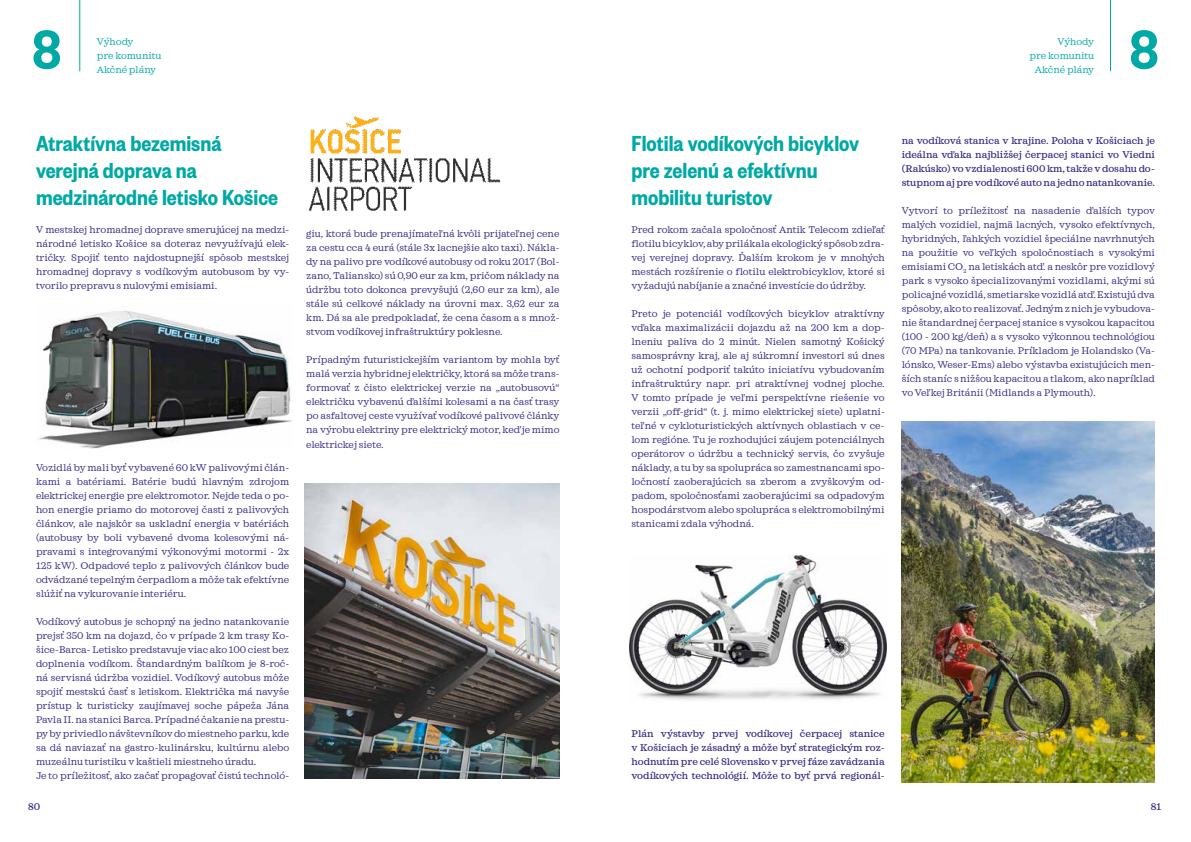
<style>
.page{position:relative;width:1191px;height:842px;background:#fff}
.page>*{position:absolute;margin:0;border:0;box-sizing:border-box;transform-origin:0 0}
.t1{font:600 60px "Founders Grotesk Condensed";color:#00a9a4}
.t2{font:600 24px/27px "Founders Grotesk Condensed";color:#00a9a4}
.t3{font:10px/14px "Sagona";color:#312783;text-align:justify}
.t4{font:500 10px/14px "Sagona";color:#312783;text-align:justify}
.t5{font:10px/14px "Sagona";letter-spacing:-.005em;color:#00a9a4}
</style>
<div class="page">
<hr style="left:79px;top:0;width:1px;height:71px;background:#00a9a4">
<hr style="left:1110px;top:0;width:1px;height:71px;background:#00a9a4">
<img style="left:304px;top:483px;width:255px;height:295px">
<img style="left:309px;top:116px;width:192px;height:95px">
<img style="left:38px;top:311px;width:255px;height:137px">
<img style="left:629px;top:555px;width:258px;height:145px">
<img style="left:901px;top:421px;width:254px;height:361px">
<h1 class="t1" style="left:32px;top:13px;width:30px">8</h1>
<p class="t5" style="left:97px;top:35px;width:66px">Výhody<br>pre komunitu<br>Akčné plány</p>
<p class="t5" style="left:1029px;top:35px;width:66px;text-align:right">Výhody<br>pre komunitu</p>
<p class="t5" style="left:1035px;top:63px;width:61px">Akčné plány</p>
<h1 class="t1" style="left:1129px;top:13px;width:30px">8</h1>
<h2 class="t2" style="left:36px;top:129px;width:243px">Atraktívna bezemisná verejná doprava na medzinárodné letisko Košice</h2>
<p class="t3" style="left:36px;top:223px;width:255px">V mestskej hromadnej doprave smerujúcej na medzi&shy;národné letisko Košice sa doteraz nevyužívajú elek&shy;tričky. Spojiť tento najdostupnejší spôsob mestskej hromadnej dopravy s vodíkovým autobusom by vy&shy;tvorilo prepravu s nulovými emisiami.</p>
<p class="t3" style="left:36px;top:461px;width:255px">Vozidlá by mali byť vybavené 60 kW palivovými člán&shy;kami a batériami. Batérie budú hlavným zdrojom elektrickej energie pre elektromotor. Nejde teda o po&shy;hon energie priamo do motorovej časti z palivových článkov, ale najskôr sa uskladní energia v batériách (autobusy by boli vybavené dvoma kolesovými ná&shy;pravami s integrovanými výkonovými motormi - 2x 125 kW). Odpadové teplo z palivových článkov bude odvádzané tepelným čerpadlom a môže tak efektívne slúžiť na vykurovanie interiéru.</p>
<p class="t3" style="left:36px;top:615px;width:255px;text-align:left">Vodíkový autobus je schopný na jedno natankovanie prejsť 350 km na dojazd, čo v prípade 2 km trasy Ko&shy;šice-Barca- Letisko predstavuje viac ako 100 ciest bez doplnenia vodíkom. Štandardným balíkom je 8-roč&shy;ná servisná údržba vozidiel. Vodíkový autobus môže spojiť mestskú časť s letiskom. Električka má navyše prístup k turisticky zaujímavej soche pápeža Jána Pavla II. na stanici Barca. Prípadné čakanie na prestu&shy;py by priviedlo návštevníkov do miestneho parku, kde sa dá naviazať na gastro-kulinársku, kultúrnu alebo muzeálnu turistiku v kaštieli miestneho úradu.<br>Je to príležitosť, ako začať propagovať čistú technoló-</p>
<p class="t3" style="left:306px;top:227px;width:255px">giu, ktorá bude prenajímateľná kvôli prijateľnej cene za cestu cca 4 eurá (stále 3x lacnejšie ako taxi). Nákla&shy;dy na palivo pre vodíkové autobusy od roku 2017 (Bol&shy;zano, Taliansko) sú 0,90 eur za km, pričom náklady na údržbu toto dokonca prevyšujú (2,60 eur za km), ale stále sú celkové náklady na úrovni max. 3,62 eur za km. Dá sa ale predpokladať, že cena časom a s množ&shy;stvom vodíkovej infraštruktúry poklesne.</p>
<p class="t3" style="left:306px;top:353px;width:255px">Prípadným futuristickejším variantom by mohla byť malá verzia hybridnej električky, ktorá sa môže trans&shy;formovať z čisto elektrickej verzie na „autobusovú“ električku vybavenú ďalšími kolesami a na časť trasy po asfaltovej ceste využívať vodíkové palivové články na výrobu elektriny pre elektrický motor, keď je mimo elektrickej siete.</p>
<h2 class="t2" style="left:631px;top:129px;width:229px">Flotila vodíkových bicyklov pre zelenú a efektívnu mobilitu turistov</h2>
<p class="t3" style="left:631px;top:223px;width:255px">Pred rokom začala spoločnosť Antik Telecom zdieľať flotilu bicyklov, aby prilákala ekologický spôsob zdra&shy;vej verejnej dopravy. Ďalším krokom je v mnohých mestách rozšírenie o flotilu elektrobicyklov, ktoré si vyžadujú nabíjanie a značné investície do údržby.</p>
<p class="t3" style="left:631px;top:307px;width:255px">Preto je potenciál vodíkových bicyklov atraktívny vďaka maximalizácii dojazdu až na 200 km a dop&shy;lneniu paliva do 2 minút. Nielen samotný Košický samosprávny kraj, ale aj súkromní investori sú dnes už ochotní podporiť takúto iniciatívu vybudovaním infraštruktúry napr. pri atraktívnej vodnej ploche.<br>V tomto prípade je veľmi perspektívne riešenie vo verzii „off-grid“ (t. j. mimo elektrickej siete) uplatni&shy;teľné v cykloturistických aktívnych oblastiach v ce&shy;lom regióne. Tu je rozhodujúci záujem potenciálnych operátorov o údržbu a technický servis, čo zvyšuje náklady, a tu by sa spolupráca so zamestnancami spo&shy;ločností zaoberajúcich sa zberom a zvyškovým od&shy;padom, spoločnosťami zaoberajúcimi sa odpadovým hospodárstvom alebo spolupráca s elektromobilnými stanicami zdala výhodná.</p>
<p class="t4" style="left:901px;top:134px;width:255px">na vodíková stanica v krajine. Poloha v Košiciach je ideálna vďaka najbližšej čerpacej stanici vo Viedni (Rakúsko) vo vzdialenosti 600 km, takže v dosahu do&shy;stupnom aj pre vodíkové auto na jedno natankovanie.</p>
<p class="t3" style="left:901px;top:204px;width:255px">Vytvorí to príležitosť na nasadenie ďalších typov malých vozidiel, najmä lacných, vysoko efektívnych, hybridných, ľahkých vozidiel špeciálne navrhnutých na použitie vo veľkých spoločnostiach s vysokými emisiami CO<sub>2</sub> na letiskách atď. a neskôr pre vozidlový park s vysoko špecializovanými vozidlami, akými sú policajné vozidlá, smetiarske vozidlá atď. Existujú dva spôsoby, ako to realizovať. Jedným z nich je vybudova&shy;nie štandardnej čerpacej stanice s vysokou kapacitou (100 - 200 kg/deň) a s vysoko výkonnou technológiou (70 MPa) na tankovanie. Príkladom je Holandsko (Va&shy;lónsko, Weser-Ems) alebo výstavba existujúcich men&shy;ších staníc s nižšou kapacitou a tlakom, ako napríklad vo Veľkej Británii (Midlands a Plymouth).</p>
<p class="t4" style="left:631px;top:727px;width:255px">Plán výstavby prvej vodíkovej čerpacej stanice v Košiciach je zásadný a môže byť strategickým roz&shy;hodnutím pre celé Slovensko v prvej fáze zavádzania vodíkových technológií. Môže to byť prvá regionál-</p>
<p class="t4" style="left:28px;top:799px;width:14px">80</p>
<p class="t4" style="left:1150px;top:799px;width:12px">81</p>
</div>
